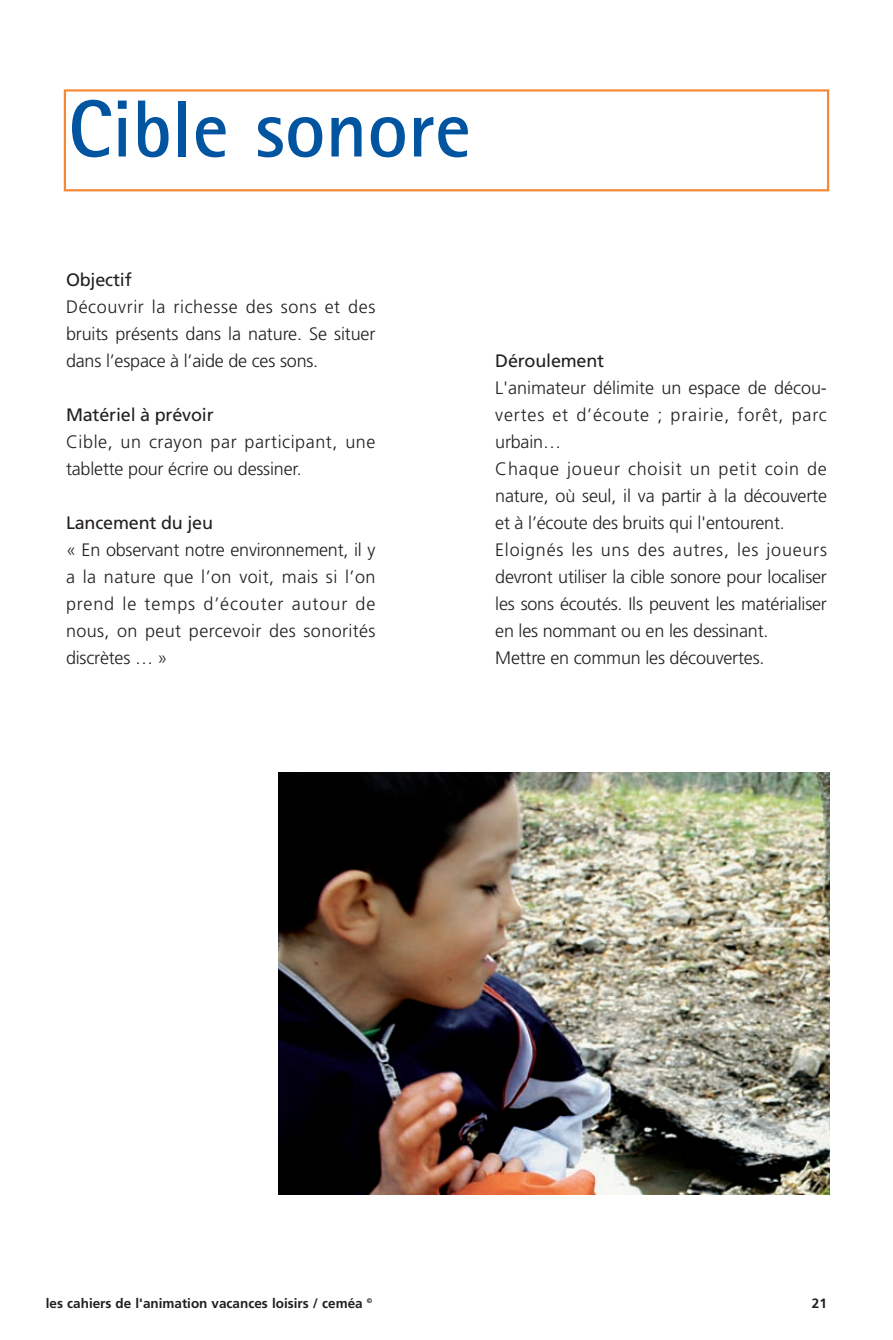
<style>
.page{position:relative;width:893px;height:1340px;background:#fff}
.page>*{position:absolute;margin:0;border:0;box-sizing:border-box;transform-origin:0 0}
.t1{font:700 81px "Rotis Sans Serif";color:#01549f}
.t2{font:300 18px/27px "Frutiger";letter-spacing:-.01em;color:#231f20;text-align:justify}
.t3{font:300 18px/27px "Frutiger";letter-spacing:.03em;color:#231f20}
.t4{font:18px "Frutiger";letter-spacing:-.01em;color:#231f20}
.t5{font:700 13.5px "Frutiger";color:#231f20}
</style>
<div class="page">
<img style="left:278px;top:772px;width:551px;height:422px">
<div style="left:64px;top:89px;width:765px;height:102px;border:2px solid #f58938"></div>
<h1 class="t1" style="left:68px;top:101px;width:404px">Cible sonore</h1>
<p class="t4" style="left:66px;top:272px;width:67px">Objectif</p>
<p class="t2" style="left:66px;top:295px;width:311px">Découvrir la richesse des sons et des bruits présents dans la nature. Se situer dans l’espace à l’aide de ces sons.</p>
<p class="t4" style="left:66px;top:407px;width:149px">Matériel à prévoir</p>
<p class="t3" style="left:66px;top:430px;width:311px">Cible, un crayon par participant, une tablette pour écrire ou dessiner.</p>
<p class="t4" style="left:66px;top:515px;width:149px">Lancement du jeu</p>
<p class="t2" style="left:66px;top:538px;width:311px">« En observant notre environnement, il y a la nature que l’on voit, mais si l’on prend le temps d’écouter autour de nous, on peut percevoir des sonorités discrètes … »</p>
<p class="t4" style="left:495px;top:353px;width:111px">Déroulement</p>
<p class="t2" style="left:495px;top:376px;width:333px;text-align:left">L'animateur délimite un espace de décou&shy;vertes et d’écoute ; prairie, forêt, parc urbain…<br>Chaque joueur choisit un petit coin de nature, où seul, il va partir à la découverte et à l’écoute des bruits qui l'entourent.<br>Eloignés les uns des autres, les joueurs devront utiliser la cible sonore pour localiser les sons écoutés. Ils peuvent les matérialiser en les nommant ou en les dessinant.<br>Mettre en commun les découvertes.</p>
<p class="t5" style="left:46px;top:1297px;width:328px">les cahiers de l'animation vacances loisirs / ceméa <sup>©</sup></p>
<p class="t5" style="left:812px;top:1297px;width:17px">21</p>
</div>
